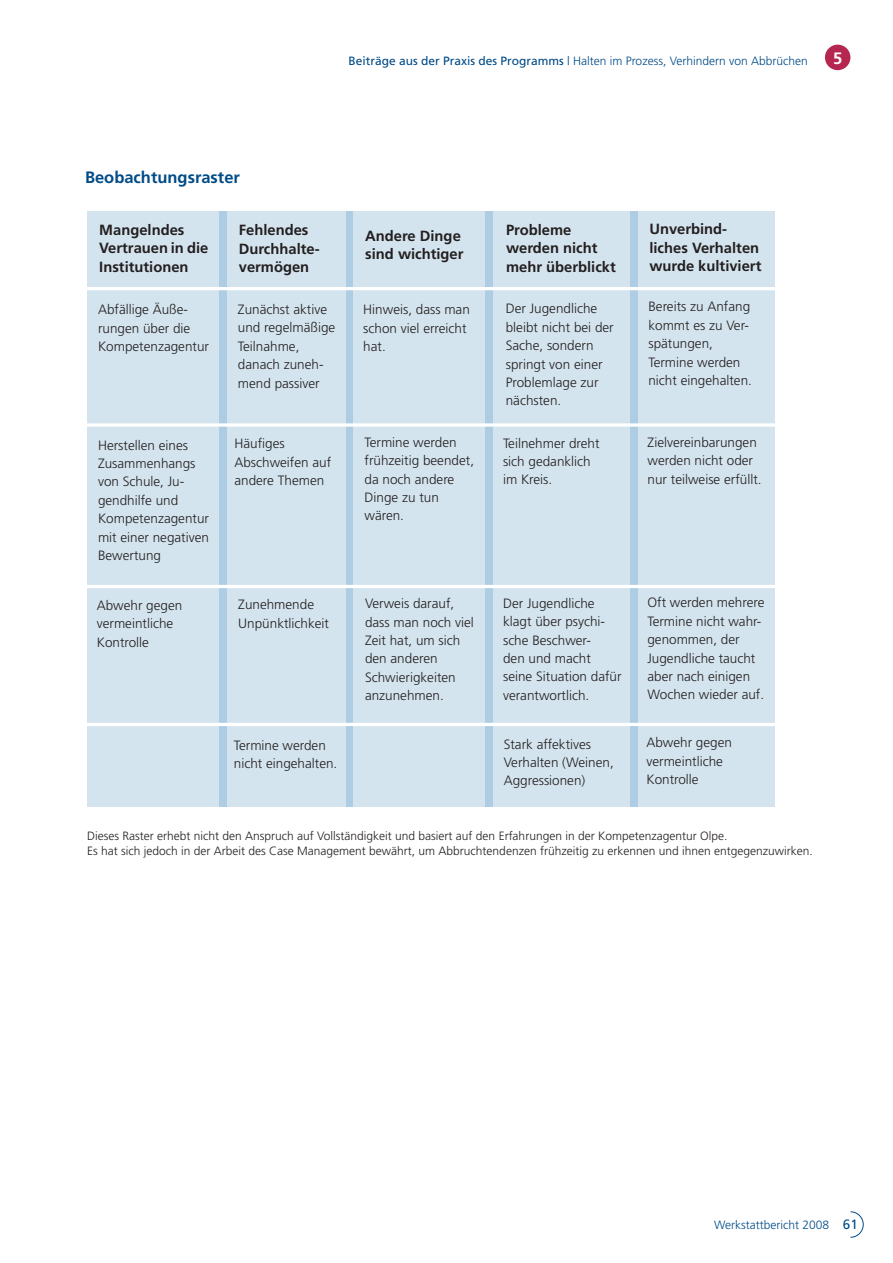
<style>
.page{position:relative;width:893px;height:1263px;background:#fff}
.page>*{position:absolute;margin:0;border:0;box-sizing:border-box;transform-origin:0 0}
.t1{font:700 16.5px "Frutiger";color:#004b87}
.t2{font:700 16.5px "Frutiger";color:#fff}
.t3{font:700 14.7px/18.5px "Frutiger";color:#231f20}
.t4{font:300 13.5px/18.5px "Frutiger";color:#231f20}
.t5{font:300 12px/15px "Frutiger";color:#231f20}
.t6{font:300 12px "Frutiger";color:#004b87}
.s1{font-weight:400}
.s2{font-weight:400;font-size:13.5px}
</style>
<div class="page">
<svg style="left:850px;top:1211px;width:14px;height:27px"></svg>
<div style="left:87px;top:211px;width:688px;height:596px;background:#aecde2"></div>
<div style="left:87px;top:211px;width:132px;height:596px;background:#d4e4ee"></div>
<div style="left:227px;top:211px;width:119px;height:596px;background:#d4e4ee"></div>
<div style="left:354px;top:211px;width:131px;height:596px;background:#d4e4ee"></div>
<div style="left:493px;top:211px;width:137px;height:596px;background:#d4e4ee"></div>
<div style="left:638px;top:211px;width:137px;height:596px;background:#d4e4ee"></div>
<hr style="left:84px;top:287px;width:695px;height:3px;background:#fff">
<svg style="left:87px;top:423px;width:688px;height:4px;background:#f6f9fb"></svg>
<hr style="left:81px;top:585px;width:697px;height:3px;background:#fff">
<hr style="left:81px;top:723px;width:697px;height:3px;background:#fff">
<div style="left:825px;top:45px;width:25px;height:25px;background:#b62750;border-radius:50%"></div>
<p class="t1" style="left:85px;top:167px;width:156px">Beobachtungsraster</p>
<p class="t6" style="left:348px;top:54px;width:461px"><span class="s1">Beiträge aus der Praxis des Programms</span> | Halten im Prozess, Verhindern von Abbrüchen</p>
<p class="t2" style="left:833px;top:48px;width:11px">5</p>
<p class="t3" style="left:99px;top:220px;width:111px">Mangelndes<br>Vertrauen in die<br>Institutionen</p>
<p class="t3" style="left:506px;top:220px;width:111px">Probleme werden nicht mehr überblickt</p>
<p class="t4" style="left:98px;top:300px;width:113px">Abfällige Äuße&shy;rungen über die<br>Kompetenzagentur</p>
<p class="t3" style="left:239px;top:221px;width:82px">Fehlendes<br>Durchhalte&shy;vermögen</p>
<p class="t3" style="left:365px;top:226px;width:100px">Andere Dinge sind wichtiger</p>
<p class="t4" style="left:363px;top:300px;width:108px">Hinweis, dass man schon viel erreicht hat.</p>
<p class="t4" style="left:506px;top:299px;width:110px">Der Jugendliche bleibt nicht bei der<br>Sache, sondern springt von einer<br>Problemlage zur nächsten.</p>
<p class="t4" style="left:503px;top:434px;width:98px">Teilnehmer dreht sich gedanklich im Kreis.</p>
<p class="t4" style="left:238px;top:300px;width:99px">Zunächst aktive und regelmäßige<br>Teilnahme, danach zuneh&shy;mend passiver</p>
<p class="t4" style="left:365px;top:433px;width:111px">Termine werden frühzeitig beendet, da noch andere<br>Dinge zu tun wären.</p>
<p class="t4" style="left:234px;top:434px;width:98px">Häufiges<br>Abschweifen auf andere Themen</p>
<p class="t4" style="left:98px;top:436px;width:113px">Herstellen eines<br>Zusammenhangs von Schule, Ju&shy;gendhilfe und<br>Kompetenzagentur mit einer negativen<br>Bewertung</p>
<p class="t4" style="left:97px;top:596px;width:87px">Abwehr gegen vermeintliche<br>Kontrolle</p>
<p class="t4" style="left:238px;top:595px;width:92px">Zunehmende<br>Unpünktlichkeit</p>
<p class="t4" style="left:365px;top:594px;width:110px">Verweis darauf, dass man noch viel<br>Zeit hat, um sich den anderen<br>Schwierigkeiten anzunehmen.</p>
<p class="t4" style="left:503px;top:594px;width:120px">Der Jugendliche klagt über psychi&shy;sche Beschwer-<br>den und macht seine Situation dafür verantwortlich.</p>
<p class="t4" style="left:504px;top:735px;width:112px">Stark affektives<br>Verhalten (Weinen,<br>Aggressionen)</p>
<p class="t4" style="left:234px;top:736px;width:105px">Termine werden nicht eingehalten.</p>
<p class="t3" style="left:649px;top:220px;width:113px">Unverbind&shy;liches Verhalten wurde kultiviert</p>
<p class="t4" style="left:648px;top:297px;width:105px">Bereits zu Anfang kommt es zu Ver&shy;spätungen,<br>Termine werden nicht eingehalten.</p>
<p class="t4" style="left:648px;top:433px;width:115px">Zielvereinbarungen werden nicht oder nur teilweise erfüllt.</p>
<p class="t4" style="left:647px;top:593px;width:119px">Oft werden mehrere<br>Termine nicht wahr&shy;genommen, der<br>Jugendliche taucht aber nach einigen<br>Wochen wieder auf.</p>
<p class="t4" style="left:646px;top:733px;width:87px">Abwehr gegen vermeintliche<br>Kontrolle</p>
<p class="t5" style="left:87px;top:829px;width:727px">Dieses Raster erhebt nicht den Anspruch auf Vollständigkeit und basiert auf den Erfahrungen in der Kompetenzagentur Olpe.<br>Es hat sich jedoch in der Arbeit des Case Management bewährt, um Abbruchtendenzen frühzeitig zu erkennen und ihnen entgegenzuwirken.</p>
<p class="t6" style="left:714px;top:1218px;width:145px">Werkstattbericht 2008 <span class="s2">61</span></p>
</div>
